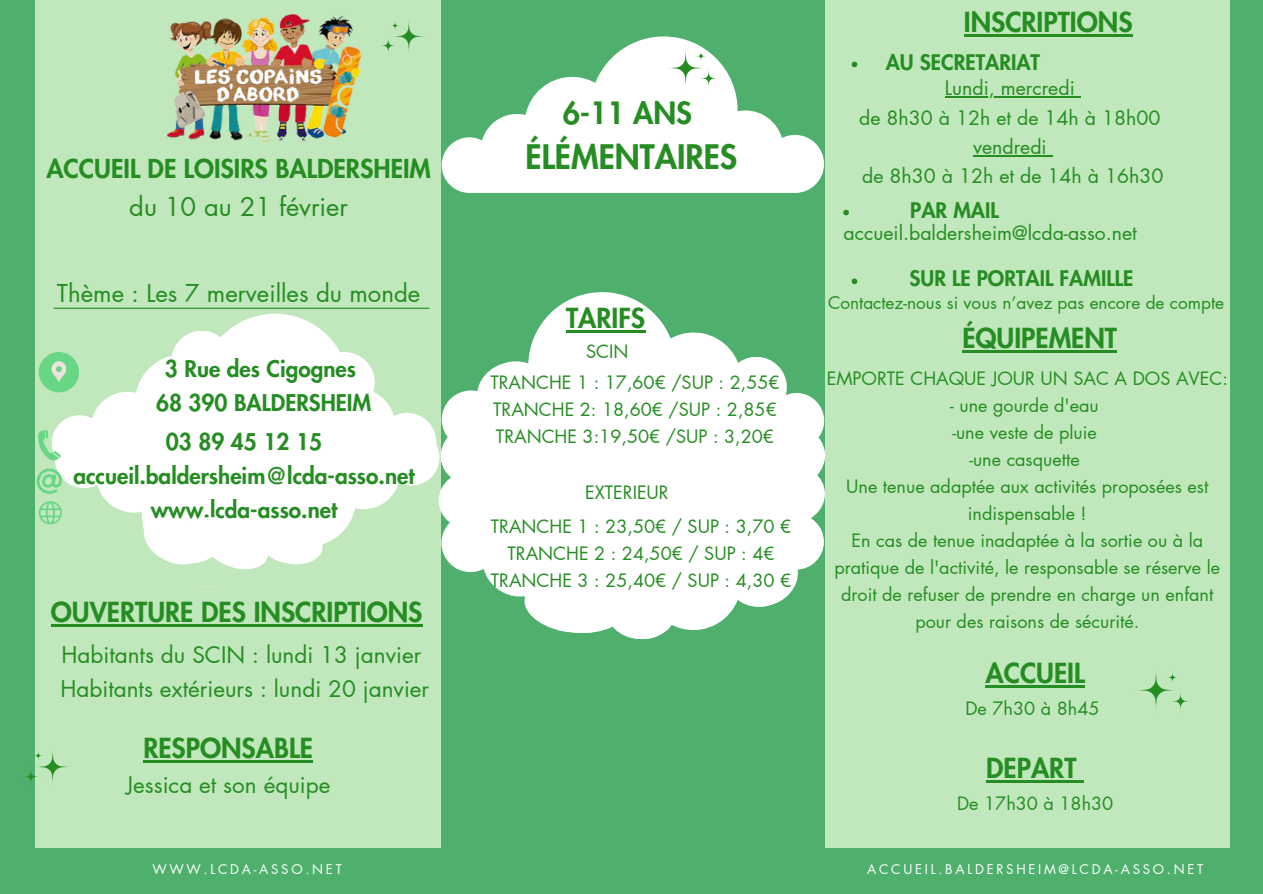
<style>
.page{position:relative;width:1263px;height:894px;background:#fff}
.page>*{position:absolute;margin:0;border:0;box-sizing:border-box;transform-origin:0 0}
.t1{font:800 33px "Futura LT Pro";color:#258d22}
.t2{font:800 30px "Futura LT Pro";color:#258d22}
.t3{font:800 27px "Futura LT Pro";color:#258d22}
.t4{font:800 25.5px/37.5px "Futura LT Pro";color:#258d22;text-align:center}
.t5{font:24px "Futura LT Pro";color:#258d22}
.t6{font:800 22.5px/33.8px "Futura LT Pro";color:#258d22;text-align:center}
.t7{font:22.5px/33.8px "Futura LT Pro";color:#258d22}
.t8{font:800 21px "Futura LT Pro";color:#258d22}
.t9{font:19.5px/29.2px "Futura LT Pro";color:#258d22;text-align:center}
.t10{font:18px/27px "Futura LT Pro";color:#258d22;text-align:center}
.t11{font:17.25px "Futura LT Pro";color:#258d22}
.t12{font:13.2px "Futura LT Pro";letter-spacing:.21em;color:#fff}
.s1{font-weight:400}
</style>
<div class="page">
<div style="left:0;top:0;width:1263px;height:893px;background:#4eb06c"></div>
<div style="left:825px;top:0;width:404px;height:892px;background:#c0e8bc"></div>
<div style="left:35px;top:0;width:406px;height:854px;background:#c0e8bc"></div>
<svg style="left:52px;top:313px;width:381px;height:116px;fill:#fefefe"></svg>
<svg style="left:442px;top:36px;width:382px;height:157px;fill:#fff"></svg>
<div style="left:35px;top:848px;width:1194px;height:45px;background:#4eb06c"></div>
<svg style="left:381px;top:21px;width:43px;height:31px"></svg>
<svg style="left:24px;top:751px;width:45px;height:32px"></svg>
<hr style="left:54px;top:307px;width:375px;height:2px;background:#258d22">
<div style="left:39px;top:352px;width:40px;height:40px;background:#67d685;border-radius:50%"></div>
<svg style="left:51px;top:361px;width:15px;height:20px"></svg>
<svg style="left:55px;top:429px;width:384px;height:158px;fill:#fff"></svg>
<div style="left:144px;top:520px;width:155px;height:67px;background:#c0e8bc;border-radius:50%"></div>
<div style="left:171px;top:330px;width:61px;height:61px;background:#fff;border-radius:50%"></div>
<img style="left:167px;top:15px;width:194px;height:128px">
<div style="left:314px;top:352px;width:61px;height:61px;background:#fff;border-radius:50%"></div>
<hr style="left:51px;top:624px;width:371px;height:2px;background:#258d22">
<svg style="left:140px;top:514px;width:184px;height:58px"></svg>
<svg style="left:38px;top:429px;width:23px;height:32px"></svg>
<svg style="left:37px;top:468px;width:24px;height:25px"></svg>
<svg style="left:39px;top:501px;width:23px;height:23px"></svg>
<hr style="left:143px;top:759px;width:170px;height:3px;background:#258d22">
<hr style="left:964px;top:35px;width:168px;height:2px;background:#258d22">
<svg style="left:852px;top:62px;width:5px;height:5px"></svg>
<div style="left:476px;top:432px;width:305px;height:60px;background:#fff;border-radius:50%"></div>
<svg style="left:765px;top:423px;width:61px;height:62px"></svg>
<div style="left:482px;top:455px;width:305px;height:61px;background:#fff;border-radius:50%"></div>
<div style="left:485px;top:480px;width:305px;height:61px;background:#fff;border-radius:50%"></div>
<div style="left:753px;top:463px;width:72px;height:61px;background:#fff;border-radius:50%"></div>
<div style="left:439px;top:470px;width:71px;height:61px;background:#fff;border-radius:50%"></div>
<svg style="left:843px;top:210px;width:6px;height:5px"></svg>
<svg style="left:528px;top:292px;width:296px;height:156px;fill:#fff"></svg>
<svg style="left:852px;top:278px;width:5px;height:6px"></svg>
<svg style="left:437px;top:357px;width:114px;height:131px"></svg>
<div style="left:726px;top:356px;width:61px;height:61px;background:#fff;border-radius:50%"></div>
<svg style="left:665px;top:48px;width:54px;height:41px"></svg>
<hr style="left:985px;top:685px;width:100px;height:2px;background:#258d22">
<hr style="left:986px;top:780px;width:90px;height:2px;background:#258d22">
<svg style="left:1076px;top:780px;width:8px;height:2px"></svg>
<svg style="left:1137px;top:673px;width:52px;height:36px"></svg>
<svg style="left:441px;top:514px;width:383px;height:117px;fill:#fff"></svg>
<div style="left:513px;top:597px;width:155px;height:75px;background:#4eb06c;border-radius:50%"></div>
<svg style="left:523px;top:570px;width:155px;height:70px"></svg>
<hr style="left:962px;top:350px;width:155px;height:3px;background:#258d22">
<hr style="left:566px;top:330px;width:79px;height:2px;background:#258d22">
<hr style="left:945px;top:97px;width:130px;height:1px;background:#258d22">
<hr style="left:973px;top:155px;width:74px;height:1px;background:#258d22">
<h3 class="t4" style="left:46px;top:151px;width:386px">ACCUEIL DE LOISIRS BALDERSHEIM <span class="s1">du 10 au 21 février</span></h3>
<h5 class="t5" style="left:57px;top:282px;width:365px">Thème : Les 7 merveilles du monde</h5>
<p class="t6" style="left:156px;top:352px;width:217px">3 Rue des Cigognes<br>68 390 BALDERSHEIM</p>
<p class="t6" style="left:73px;top:426px;width:343px">03 89 45 12 15 accueil.baldersheim@lcda-asso.net www.lcda-asso.net</p>
<h4 class="t3" style="left:51px;top:599px;width:373px">OUVERTURE DES INSCRIPTIONS</h4>
<p class="t7" style="left:60px;top:638px;width:370px">Habitants du SCIN : lundi 13 janvier<br>Habitants extérieurs : lundi 20 janvier</p>
<p class="t3" style="left:143px;top:735px;width:171px">RESPONSABLE</p>
<p class="t7" style="left:126px;top:768px;width:206px">Jessica et son équipe</p>
<p class="t2" style="left:563px;top:99px;width:131px">6-11 ANS</p>
<h4 class="t1" style="left:526px;top:141px;width:213px">ÉLÉMENTAIRES</h4>
<h6 class="t3" style="left:566px;top:305px;width:81px">TARIFS</h6>
<p class="t10" style="left:586px;top:338px;width:44px">SCIN</p>
<p class="t10" style="left:490px;top:370px;width:291px;text-align:left">TRANCHE 1 : 17,60€ /SUP : 2,55€<br>TRANCHE 2: 18,60€ /SUP : 2,85€<br>TRANCHE 3:19,50€ /SUP : 3,20€</p>
<h2 class="t10" style="left:585px;top:479px;width:85px">EXTERIEUR</h2>
<p class="t10" style="left:491px;top:513px;width:302px">TRANCHE 1 : 23,50€ / SUP : 3,70 €<br>TRANCHE 2 : 24,50€ / SUP : 4€<br>TRANCHE 3 : 25,40€ / SUP : 4,30 €</p>
<h5 class="t3" style="left:964px;top:10px;width:170px">INSCRIPTIONS</h5>
<h2 class="t8" style="left:886px;top:52px;width:156px">AU SECRETARIAT</h2>
<p class="t9" style="left:859px;top:74px;width:306px">Lundi, mercredi<br>de 8h30 à 12h et de 14h à 18h00 vendredi<br>de 8h30 à 12h et de 14h à 16h30</p>
<p class="t8" style="left:910px;top:200px;width:90px">PAR MAIL</p>
<p class="t9" style="left:844px;top:219px;width:295px">accueil.baldersheim@lcda-asso.net</p>
<h6 class="t8" style="left:909px;top:269px;width:226px">SUR LE PORTAIL FAMILLE</h6>
<h1 class="t11" style="left:828px;top:294px;width:398px">Contactez-nous si vous n’avez pas encore de compte</h1>
<h1 class="t3" style="left:962px;top:326px;width:156px">ÉQUIPEMENT</h1>
<p class="t10" style="left:827px;top:366px;width:403px">EMPORTE CHAQUE JOUR UN SAC A DOS AVEC:</p>
<p class="t10" style="left:950px;top:393px;width:150px">- une gourde d'eau</p>
<p class="t10" style="left:952px;top:420px;width:146px">-une veste de pluie</p>
<h2 class="t10" style="left:969px;top:447px;width:112px">-une casquette</h2>
<h5 class="t10" style="left:846px;top:474px;width:364px">Une tenue adaptée aux activités proposées est indispensable !</h5>
<h2 class="t10" style="left:834px;top:528px;width:387px">En cas de tenue inadaptée à la sortie ou à la pratique de l'activité, le responsable se réserve le droit de refuser de prendre en charge un enfant pour des raisons de sécurité.</h2>
<p class="t3" style="left:985px;top:661px;width:101px">ACCUEIL</p>
<h2 class="t10" style="left:965px;top:695px;width:136px">De 7h30 à 8h45</h2>
<p class="t3" style="left:986px;top:755px;width:92px">DEPART</p>
<p class="t10" style="left:957px;top:790px;width:158px">De 17h30 à 18h30</p>
<p class="t12" style="left:152px;top:863px;width:191px">WWW.LCDA-ASSO.NET</p>
<p class="t12" style="left:867px;top:863px;width:338px">ACCUEIL.BALDERSHEIM@LCDA-ASSO.NET</p>
</div>
